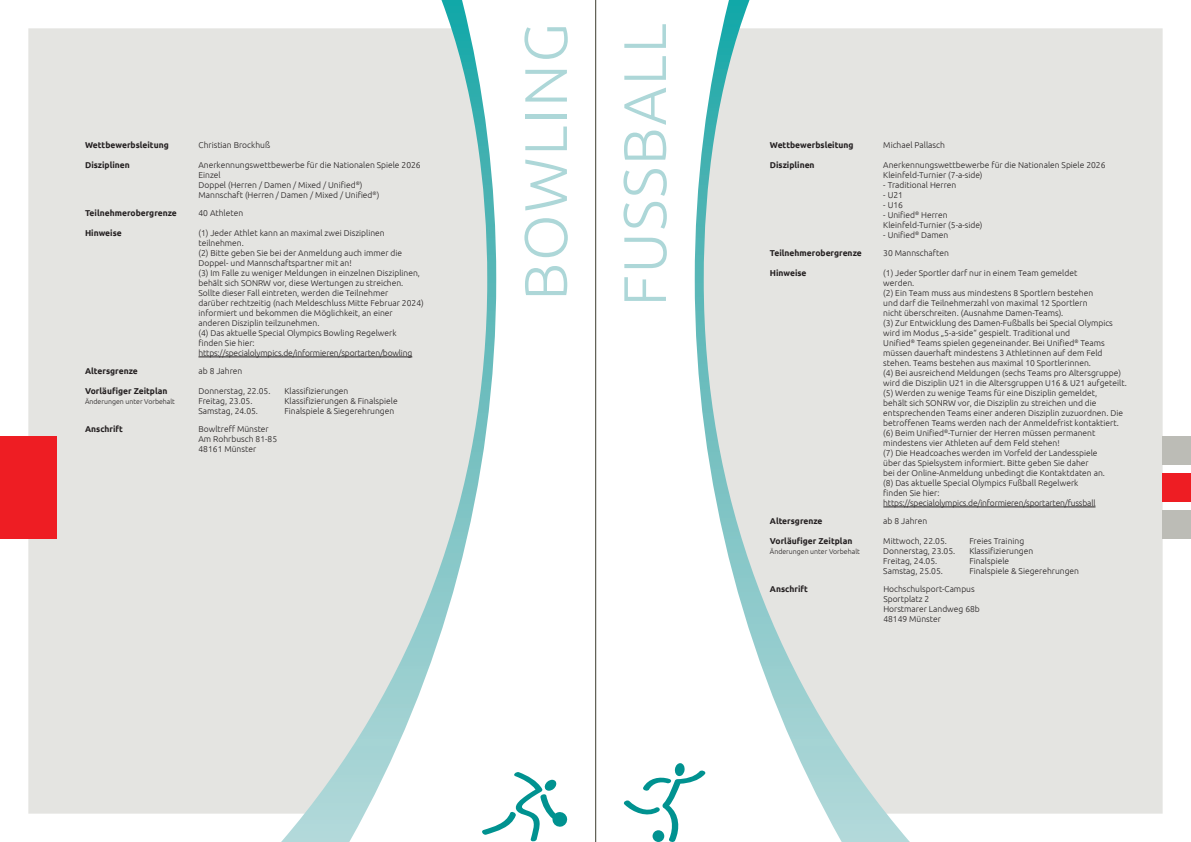
<style>
.page{position:relative;width:1191px;height:842px;background:#fff}
.page>*{position:absolute;margin:0;border:0;box-sizing:border-box;transform-origin:0 0}
.t1{font:300 60px/99px "Ubuntu";letter-spacing:.03em;color:#add7d8}
.t2{font:300 8.5px/10px "Ubuntu";color:#231f20}
.t3{font:700 8.5px "Ubuntu";color:#231f20}
.t4{font:300 7px "Ubuntu";color:#231f20}
</style>
<div class="page">
<hr style="left:595px;top:0;width:1px;height:842px;background:#636358">
<div style="left:910px;top:28px;width:252px;height:786px;background:#e4e4e1"></div>
<div style="left:28px;top:28px;width:253px;height:786px;background:#e4e4e1"></div>
<div style="left:0;top:437px;width:57px;height:102px;background:#ee1d23"></div>
<div style="left:1162px;top:510px;width:29px;height:29px;background:#bcbcb6"></div>
<div style="left:1162px;top:437px;width:29px;height:28px;background:#bcbcb6"></div>
<div style="left:1162px;top:473px;width:29px;height:29px;background:#ee1d23"></div>
<svg style="left:281px;top:0;width:215px;height:842px"></svg>
<svg style="left:694px;top:0;width:216px;height:842px"></svg>
<hr style="left:198px;top:357px;width:214px;height:1px;background:#231f20">
<svg style="left:480px;top:771px;width:88px;height:71px"></svg>
<hr style="left:883px;top:507px;width:212px;height:1px;background:#231f20">
<svg style="left:623px;top:763px;width:84px;height:79px"></svg>
<p class="t3" style="left:85px;top:140px;width:85px">Wettbewerbsleitung</p>
<p class="t2" style="left:198px;top:140px;width:73px">Christian Brockhuß</p>
<p class="t3" style="left:85px;top:160px;width:46px">Disziplinen</p>
<p class="t2" style="left:198px;top:160px;width:224px">Anerkennungswettbewerbe für die Nationalen Spiele 2026<br>Einzel<br>Doppel (Herren / Damen / Mixed / Unified<sup>®</sup>)<br>Mannschaft (Herren / Damen / Mixed / Unified<sup>®</sup>)</p>
<p class="t3" style="left:85px;top:208px;width:93px">Teilnehmerobergrenze</p>
<p class="t2" style="left:198px;top:208px;width:46px">40 Athleten</p>
<p class="t3" style="left:85px;top:228px;width:38px">Hinweise</p>
<p class="t2" style="left:198px;top:228px;width:227px">(1) Jeder Athlet kann an maximal zwei Disziplinen teilnehmen.<br>(2) Bitte geben Sie bei der Anmeldung auch immer die Doppel- und Mannschaftspartner mit an!<br>(3) Im Falle zu weniger Meldungen in einzelnen Disziplinen, behält sich SONRW vor, diese Wertungen zu streichen.<br>Sollte dieser Fall eintreten, werden die Teilnehmer<br>darüber rechtzeitig (nach Meldeschluss Mitte Februar 2024) informiert und bekommen die Möglichkeit, an einer anderen Disziplin teilzunehmen.<br>(4) Das aktuelle Special Olympics Bowling Regelwerk<br>finden Sie hier: https://specialolympics.de/informieren/sportarten/bowling</p>
<p class="t3" style="left:85px;top:366px;width:54px">Altersgrenze</p>
<p class="t2" style="left:198px;top:366px;width:45px">ab 8 Jahren</p>
<p class="t3" style="left:85px;top:385px;width:84px">Vorläufiger Zeitplan</p>
<p class="t4" style="left:85px;top:397px;width:91px">Änderungen unter Vorbehalt</p>
<p class="t2" style="left:198px;top:385px;width:73px">Donnerstag, 22.05.</p>
<p class="t2" style="left:284px;top:385px;width:65px">Klassifizierungen</p>
<p class="t2" style="left:198px;top:395px;width:56px">Freitag, 23.05.</p>
<p class="t2" style="left:284px;top:395px;width:115px">Klassifizierungen &amp; Finalspiele</p>
<p class="t2" style="left:198px;top:405px;width:61px">Samstag, 24.05.</p>
<p class="t2" style="left:284px;top:405px;width:111px">Finalspiele &amp; Siegerehrungen</p>
<p class="t3" style="left:85px;top:423px;width:39px">Anschrift</p>
<p class="t2" style="left:198px;top:423px;width:80px">Bowltreff Münster<br>Am Rohrbusch 81-85<br>48161 Münster</p>
<h1 class="t1" style="left:494px;top:306px;width:285px;rotate:-90deg">BOWLING<br>FUSSBALL</h1>
<p class="t3" style="left:770px;top:140px;width:85px">Wettbewerbsleitung</p>
<p class="t2" style="left:883px;top:140px;width:63px">Michael Pallasch</p>
<p class="t3" style="left:770px;top:160px;width:46px">Disziplinen</p>
<p class="t2" style="left:883px;top:160px;width:224px">Anerkennungswettbewerbe für die Nationalen Spiele 2026<br>Kleinfeld-Turnier (7-a-side)</p>
<p class="t2" style="left:883px;top:180px;width:75px">- Traditional Herren</p>
<p class="t2" style="left:883px;top:190px;width:21px">- U21</p>
<p class="t2" style="left:883px;top:200px;width:21px">- U16</p>
<p class="t2" style="left:883px;top:210px;width:101px">- Unified<sup>®</sup> Herren<br>Kleinfeld-Turnier (5-a-side)</p>
<p class="t2" style="left:883px;top:230px;width:66px">- Unified<sup>®</sup> Damen</p>
<p class="t3" style="left:770px;top:248px;width:93px">Teilnehmerobergrenze</p>
<p class="t2" style="left:883px;top:248px;width:67px">30 Mannschaften</p>
<p class="t3" style="left:770px;top:268px;width:38px">Hinweise</p>
<p class="t2" style="left:883px;top:268px;width:245px">(1) Jeder Sportler darf nur in einem Team gemeldet<br>werden.<br>(2) Ein Team muss aus mindestens 8 Sportlern bestehen<br>und darf die Teilnehmerzahl von maximal 12 Sportlern<br>nicht überschreiten. (Ausnahme Damen-Teams).<br>(3) Zur Entwicklung des Damen-Fußballs bei Special Olympics wird im Modus „5-a-side“ gespielt. Traditional und<br>Unified<sup>®</sup> Teams spielen gegeneinander. Bei Unified<sup>®</sup> Teams müssen dauerhaft mindestens 3 Athletinnen auf dem Feld stehen. Teams bestehen aus maximal 10 Sportlerinnen.<br>(4) Bei ausreichend Meldungen (sechs Teams pro Altersgruppe) wird die Disziplin U21 in die Altersgruppen U16 &amp; U21 aufgeteilt. (5) Werden zu wenige Teams für eine Disziplin gemeldet,<br>behält sich SONRW vor, die Disziplin zu streichen und die entsprechenden Teams einer anderen Disziplin zuzuordnen. Die betroffenen Teams werden nach der Anmeldefrist kontaktiert. (6) Beim Unified<sup>®</sup>-Turnier der Herren müssen permanent mindestens vier Athleten auf dem Feld stehen!<br>(7) Die Headcoaches werden im Vorfeld der Landesspiele<br>über das Spielsystem informiert. Bitte geben Sie daher<br>bei der Online-Anmeldung unbedingt die Kontaktdaten an.<br>(8) Das aktuelle Special Olympics Fußball Regelwerk<br>finden Sie hier: https://specialolympics.de/informieren/sportarten/fussball</p>
<p class="t3" style="left:770px;top:516px;width:54px">Altersgrenze</p>
<p class="t2" style="left:883px;top:516px;width:45px">ab 8 Jahren</p>
<p class="t3" style="left:770px;top:536px;width:84px">Vorläufiger Zeitplan</p>
<p class="t4" style="left:770px;top:547px;width:91px">Änderungen unter Vorbehalt</p>
<p class="t2" style="left:883px;top:535px;width:65px">Mittwoch, 22.05.</p>
<p class="t2" style="left:969px;top:535px;width:56px">Freies Training</p>
<p class="t2" style="left:883px;top:545px;width:73px">Donnerstag, 23.05.</p>
<p class="t2" style="left:969px;top:545px;width:65px">Klassifizierungen</p>
<p class="t2" style="left:883px;top:555px;width:56px">Freitag, 24.05.</p>
<p class="t2" style="left:969px;top:555px;width:41px">Finalspiele</p>
<p class="t2" style="left:883px;top:565px;width:61px">Samstag, 25.05.</p>
<p class="t2" style="left:969px;top:565px;width:111px">Finalspiele &amp; Siegerehrungen</p>
<p class="t3" style="left:770px;top:583px;width:39px">Anschrift</p>
<p class="t2" style="left:883px;top:583px;width:98px">Hochschulsport-Campus<br>Sportplatz 2<br>Horstmarer Landweg 68b<br>48149 Münster</p>
</div>
